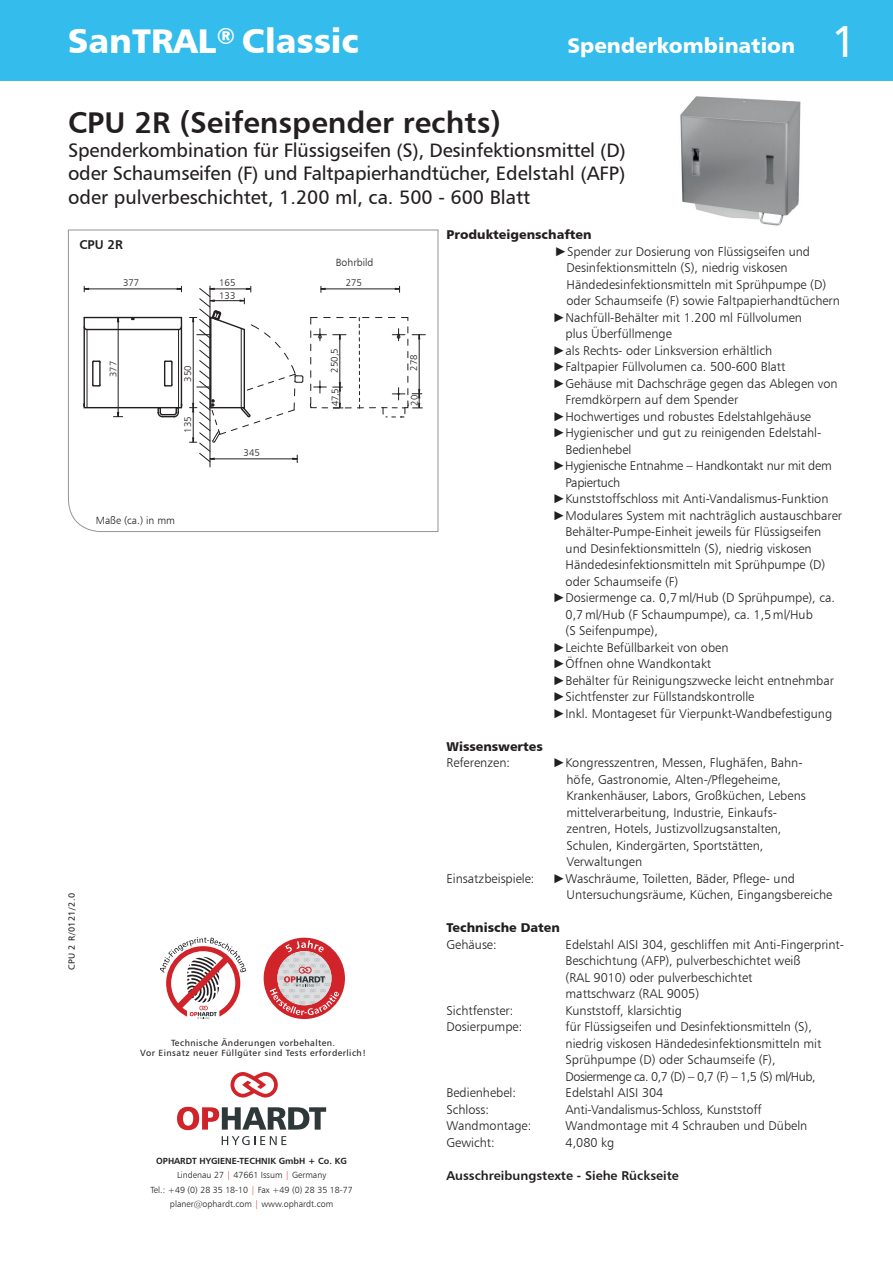
<style>
.page{position:relative;width:893px;height:1263px;background:#fff}
.page>*{position:absolute;margin:0;border:0;box-sizing:border-box;transform-origin:0 0}
.t1{font:45px "Humanist 777 BT Roman B";color:#fff}
.t2{font:34.35px "Humanist 777 BT Black B";color:#fff}
.t3{font:30px "Humanist 777 BT Bold B";color:#231f20}
.t4{font:21px "Humanist 777 BT Black B";color:#fff}
.t5{font:19.5px/23.4px "Humanist 777 BT Roman B";color:#231f20;text-align:justify}
.t6{font:12.75px/16.5px "Humanist 777 BT Light B";color:#231f20}
.t7{font:12.75px/16.5px "Humanist 777 BT Light B";letter-spacing:-.02em;color:#231f20}
.t8{font:12.75px "Humanist 777 BT Black B";color:#231f20}
.t9{font:12.75px "Humanist 777 BT Bold B";color:#231f20}
.t10{font:10.5px "Humanist 777 BT Light B";color:#231f20}
.t11{font:9.75px "Humanist 777 BT Light B";color:#231f20}
.t12{font:9.45px "Humanist 777 BT Light B";color:#231f20}
.t13{font:9px/10.8px "Humanist 777 BT Roman B";letter-spacing:.05em;color:#231f20;text-align:center}
.t14{font:8.85px/14.2px "Humanist 777 BT Light B";color:#231f20;text-align:center}
.t15{font:8.85px "Humanist 777 BT Bold B";color:#231f20}
.s1{color:#d1232a}
.s2{font-family:"Arial"}
</style>
<div class="page">
<div style="left:0;top:0;width:893px;height:81px;background:#34bced"></div>
<svg style="left:230px;top:1072px;width:48px;height:25px"></svg>
<svg style="left:177px;top:1107px;width:149px;height:23px"></svg>
<svg style="left:222px;top:1136px;width:64px;height:9px"></svg>
<div style="left:264px;top:938px;width:81px;height:81px;background:#d1232a;border-radius:50%"></div>
<svg style="left:270px;top:940px;width:69px;height:75px"></svg>
<svg style="left:161px;top:937px;width:85px;height:82px"></svg>
<svg style="left:68px;top:229px;width:371px;height:303px"></svg>
<img style="left:680px;top:96px;width:121px;height:130px">
<hr style="left:210px;top:408px;width:1px;height:59px;background:#231f20">
<svg style="left:78px;top:286px;width:106px;height:6px"></svg>
<svg style="left:83px;top:312px;width:100px;height:110px"></svg>
<hr style="left:321px;top:289px;width:79px;height:1px;background:#231f20">
<svg style="left:318px;top:286px;width:8px;height:6px"></svg>
<svg style="left:395px;top:286px;width:8px;height:6px"></svg>
<svg style="left:310px;top:317px;width:115px;height:101px"></svg>
<svg style="left:190px;top:286px;width:114px;height:177px"></svg>
<p class="t2" style="left:68px;top:19px;width:293px">SanTRAL<sup>®</sup> Classic</p>
<p class="t4" style="left:567px;top:33px;width:229px">Spenderkombination</p>
<p class="t1" style="left:831px;top:14px;width:27px">1</p>
<p class="t3" style="left:68px;top:104px;width:434px">CPU 2R (Seifenspender rechts)</p>
<p class="t5" style="left:68px;top:138px;width:559px">Spenderkombination für Flüssigseifen (S), Desinfektionsmittel (D) oder Schaumseifen (F) und Faltpapierhandtücher, Edelstahl (AFP) oder pulverbeschichtet, 1.200 ml, ca. 500 - 600 Blatt</p>
<p class="t9" style="left:79px;top:236px;width:45px">CPU 2R</p>
<p class="t10" style="left:336px;top:256px;width:39px">Bohrbild</p>
<p class="t11" style="left:123px;top:277px;width:18px">377</p>
<p class="t11" style="left:219px;top:277px;width:18px">165</p>
<p class="t11" style="left:346px;top:277px;width:18px">275</p>
<p class="t12" style="left:108px;top:377px;width:17px;rotate:-90deg">377</p>
<p class="t11" style="left:182px;top:382px;width:18px;rotate:-90deg">350</p>
<p class="t11" style="left:182px;top:433px;width:18px;rotate:-90deg">135</p>
<p class="t10" style="left:96px;top:514px;width:81px">Maße (ca.) in mm</p>
<p class="t11" style="left:219px;top:289px;width:18px">133</p>
<p class="t11" style="left:244px;top:447px;width:18px">345</p>
<p class="t11" style="left:328px;top:372px;width:26px;rotate:-90deg">250,5</p>
<p class="t11" style="left:408px;top:371px;width:18px;rotate:-90deg">278</p>
<p class="t11" style="left:329px;top:406px;width:18px;rotate:-90deg">47,5</p>
<p class="t11" style="left:408px;top:406px;width:12px;rotate:-90deg">20</p>
<p class="t13" style="left:66px;top:970px;width:79px;rotate:-90deg">CPU 2 R/0121/2.0</p>
<p class="t13" style="left:140px;top:1037px;width:227px">Technische Änderungen vorbehalten.<br>Vor Einsatz neuer Füllgüter sind Tests erforderlich!</p>
<p class="t15" style="left:156px;top:1155px;width:192px">OPHARDT HYGIENE-TECHNIK GmbH + Co. KG</p>
<p class="t14" style="left:150px;top:1168px;width:204px">Lindenau 27 <span class="s1">|</span> 47661 Issum <span class="s1">|</span> Germany<br>Tel.: +49 (0) 28 35 18-10 <span class="s1">|</span> Fax +49 (0) 28 35 18-77 planer@ophardt.com <span class="s1">|</span> www.ophardt.com</p>
<p class="t8" style="left:446px;top:227px;width:147px">Produkteigenschaften</p>
<p class="t6" style="left:566px;top:243px;width:275px;text-indent:-12px"><span class="s2">►</span>Spender zur Dosierung von Flüssigseifen und Desinfektionsmitteln (S), niedrig viskosen Händedesinfektionsmitteln mit Sprühpumpe (D) oder Schaumseife (F) sowie Faltpapierhandtüchern</p>
<p class="t6" style="left:553px;top:309px;width:251px"><span class="s2">►</span>Nachfüll-Behälter mit 1.200 ml Füllvolumen</p>
<p class="t6" style="left:566px;top:325px;width:108px">plus Überfüllmenge</p>
<p class="t6" style="left:553px;top:342px;width:221px"><span class="s2">►</span>als Rechts- oder Linksversion erhältlich</p>
<p class="t6" style="left:553px;top:358px;width:234px"><span class="s2">►</span>Faltpapier Füllvolumen ca. 500-600 Blatt</p>
<p class="t6" style="left:553px;top:375px;width:286px"><span class="s2">►</span>Gehäuse mit Dachschräge gegen das Ablegen von</p>
<p class="t6" style="left:566px;top:391px;width:174px">Fremdkörpern auf dem Spender</p>
<p class="t6" style="left:553px;top:408px;width:260px"><span class="s2">►</span>Hochwertiges und robustes Edelstahlgehäuse</p>
<p class="t6" style="left:566px;top:424px;width:257px;text-indent:-13px"><span class="s2">►</span>Hygienischer und gut zu reinigenden Edelstahl-<br>Bedienhebel</p>
<p class="t7" style="left:566px;top:457px;width:268px;text-indent:-13px"><span class="s2">►</span>Hygienische Entnahme – Handkontakt nur mit dem<br>Papiertuch</p>
<p class="t6" style="left:553px;top:490px;width:277px"><span class="s2">►</span>Kunststoffschloss mit Anti-Vandalismus-Funktion</p>
<p class="t6" style="left:566px;top:507px;width:278px;text-indent:-13px"><span class="s2">►</span>Modulares System mit nachträglich austauschbarer Behälter-Pumpe-Einheit jeweils für Flüssigseifen und Desinfektionsmitteln (S), niedrig viskosen Händedesinfektionsmitteln mit Sprühpumpe (D) oder Schaumseife (F)</p>
<p class="t6" style="left:566px;top:589px;width:271px;text-indent:-13px"><span class="s2">►</span>Dosiermenge ca. 0,7ml/Hub (D Sprühpumpe), ca.<br>0,7ml/Hub (F Schaumpumpe), ca. 1,5ml/Hub<br>(S Seifenpumpe),</p>
<p class="t6" style="left:553px;top:639px;width:177px"><span class="s2">►</span>Leichte Befüllbarkeit von oben</p>
<p class="t6" style="left:553px;top:655px;width:160px"><span class="s2">►</span>Öffnen ohne Wandkontakt</p>
<p class="t6" style="left:553px;top:672px;width:283px"><span class="s2">►</span>Behälter für Reinigungszwecke leicht entnehmbar</p>
<p class="t6" style="left:553px;top:688px;width:203px"><span class="s2">►</span>Sichtfenster zur Füllstandskontrolle</p>
<p class="t6" style="left:553px;top:705px;width:281px"><span class="s2">►</span>Inkl. Montageset für Vierpunkt-Wandbefestigung</p>
<p class="t8" style="left:446px;top:738px;width:98px">Wissenswertes</p>
<p class="t6" style="left:446px;top:754px;width:65px">Referenzen:</p>
<p class="t6" style="left:566px;top:754px;width:241px;text-indent:-14px"><span class="s2">►</span>Kongresszentren, Messen, Flughäfen, Bahn&shy;höfe, Gastronomie, Alten-/Pflegeheime, Krankenhäuser, Labors, Großküchen, Lebens mittelverarbeitung, Industrie, Einkaufs&shy;zentren, Hotels, Justizvollzugsanstalten, Schulen, Kindergärten, Sportstätten, Verwaltungen</p>
<p class="t6" style="left:446px;top:870px;width:90px">Einsatzbeispiele:</p>
<p class="t6" style="left:566px;top:870px;width:267px;text-indent:-14px"><span class="s2">►</span>Waschräume, Toiletten, Bäder, Pflege- und<br>Untersuchungsräume, Küchen, Eingangsbereiche</p>
<p class="t8" style="left:446px;top:920px;width:115px">Technische Daten</p>
<p class="t6" style="left:446px;top:936px;width:52px">Gehäuse:</p>
<p class="t6" style="left:566px;top:936px;width:280px">Edelstahl AISI 304, geschliffen mit Anti-Fingerprint-Beschichtung (AFP), pulverbeschichtet weiß<br>(RAL 9010) oder pulverbeschichtet<br>mattschwarz (RAL 9005)</p>
<p class="t6" style="left:446px;top:1002px;width:68px">Sichtfenster:</p>
<p class="t6" style="left:566px;top:1002px;width:118px">Kunststoff, klarsichtig</p>
<p class="t6" style="left:446px;top:1018px;width:77px">Dosierpumpe:</p>
<p class="t6" style="left:566px;top:1018px;width:248px">für Flüssigseifen und Desinfektionsmitteln (S),</p>
<p class="t6" style="left:566px;top:1035px;width:257px">niedrig viskosen Händedesinfektionsmitteln mit</p>
<p class="t6" style="left:566px;top:1051px;width:252px">Sprühpumpe (D) oder Schaumseife (F),<br>Dosiermenge ca. 0,7 (D) – 0,7 (F) – 1,5 (S) ml/Hub,</p>
<p class="t6" style="left:446px;top:1084px;width:71px">Bedienhebel:</p>
<p class="t6" style="left:566px;top:1084px;width:99px">Edelstahl AISI 304</p>
<p class="t6" style="left:446px;top:1101px;width:44px">Schloss:</p>
<p class="t6" style="left:566px;top:1101px;width:198px">Anti-Vandalismus-Schloss, Kunststoff</p>
<p class="t6" style="left:446px;top:1117px;width:86px">Wandmontage:</p>
<p class="t6" style="left:566px;top:1117px;width:243px">Wandmontage mit 4 Schrauben und Dübeln</p>
<p class="t6" style="left:446px;top:1134px;width:50px">Gewicht:</p>
<p class="t6" style="left:566px;top:1134px;width:50px">4,080 kg</p>
<p class="t9" style="left:446px;top:1167px;width:234px">Ausschreibungstexte - Siehe Rückseite</p>
</div>
